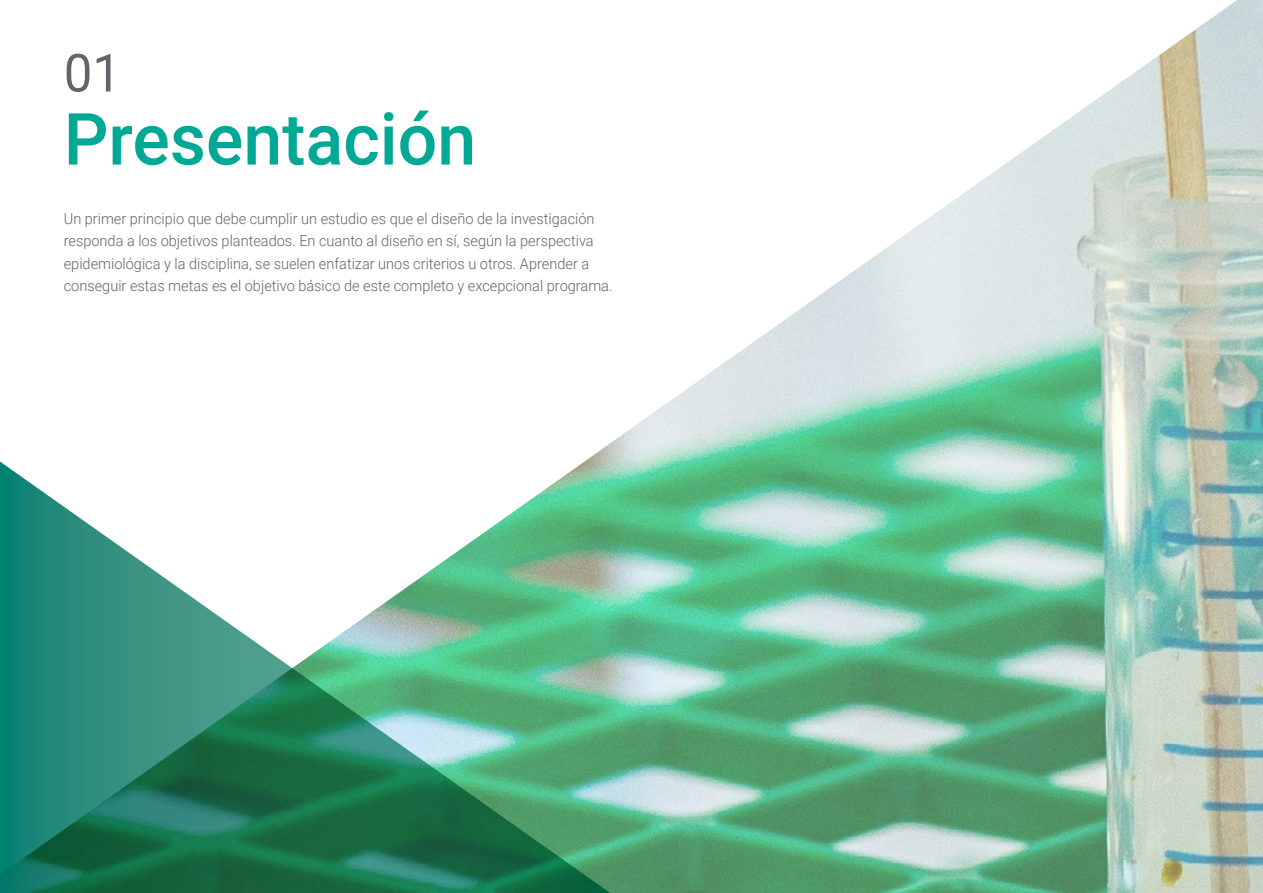
<style>
.page{position:relative;width:1263px;height:893px;background:#fff}
.page>*{position:absolute;margin:0;border:0;box-sizing:border-box;transform-origin:0 0}
.t1{font:500 72px "Roboto";color:#00a996}
.t2{font:52.5px "Roboto";color:#61646a}
.t3{font:300 15px/22.5px "Roboto";color:#61646a}
</style>
<div class="page">
<img style="left:607px;top:0;width:656px;height:893px">
<svg style="left:0;top:446px;width:640px;height:447px"></svg>
<h2 class="t2" style="left:64px;top:36px;width:59px">01</h2>
<h1 class="t1" style="left:64px;top:89px;width:414px">Presentación</h1>
<p class="t3" style="left:64px;top:207px;width:550px">Un primer principio que debe cumplir un estudio es que el diseño de la investigación responda a los objetivos planteados. En cuanto al diseño en sí, según la perspectiva epidemiológica y la disciplina, se suelen enfatizar unos criterios u otros. Aprender a conseguir estas metas es el objetivo básico de este completo y excepcional programa.</p>
</div>
